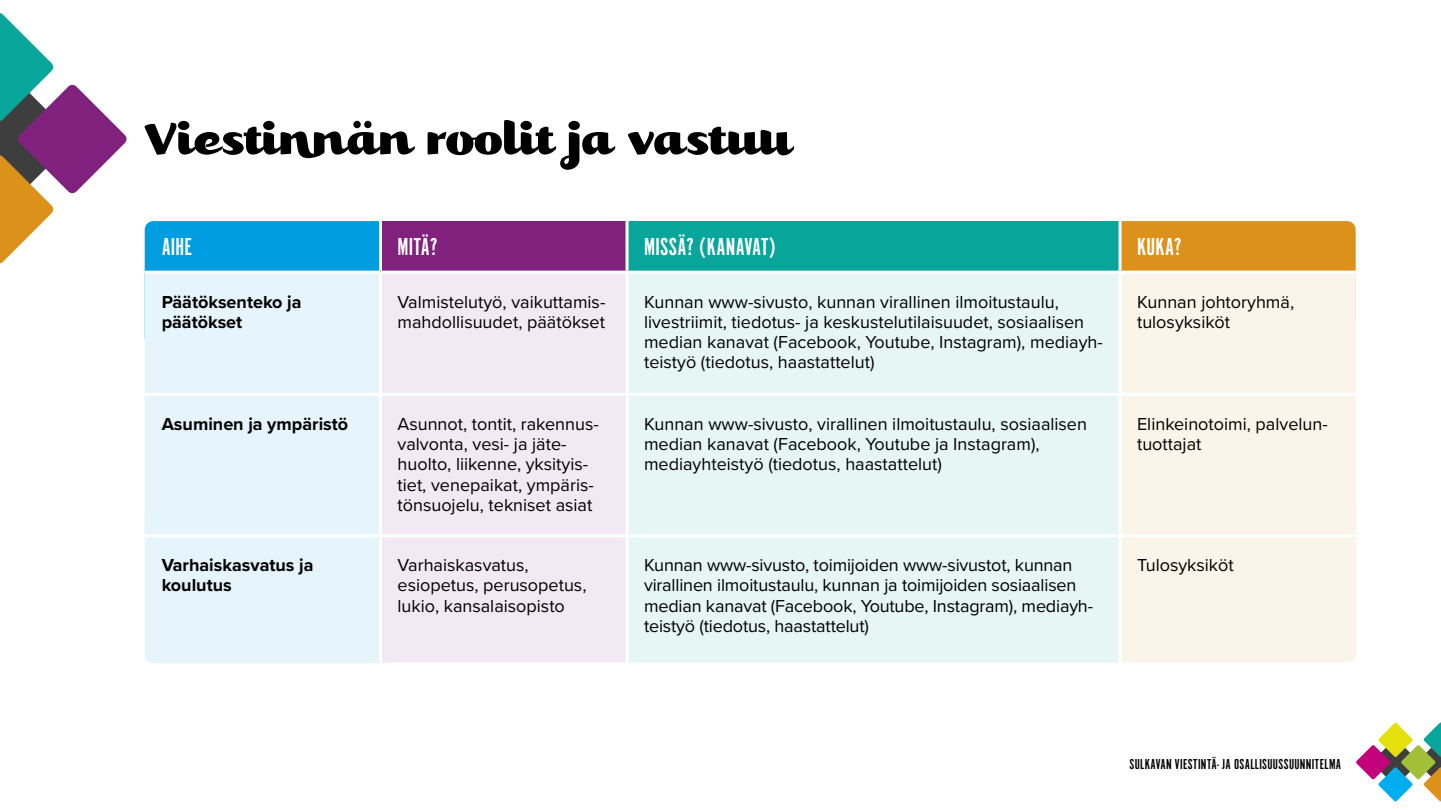
<style>
.page{position:relative;width:1441px;height:810px;background:#fff}
.page>*{position:absolute;margin:0;border:0;box-sizing:border-box;transform-origin:0 0}
.t1{font:52.5px "Kari Pro";color:#000}
.H2_17_pt_vasen_valko{font:25.5px "Alternate Got No 1 D";letter-spacing:.01em;color:#fff}
.Leipa__tavutus{font:18px/20.2px "Proxima Nova";color:#000}
.Leipa__tavutus-2{font:700 18px/20.2px "Proxima Nova";color:#000}
.t2{font:15px "Alternate Got No 1 D";letter-spacing:.02em;color:#000}
</style>
<div class="page">
<div style="left:1104px;top:221px;width:251px;height:108px;background:#dc911b;border-radius:9px"></div>
<div style="left:1105px;top:496px;width:250px;height:166px;background:#fbf4e8;border-radius:9px"></div>
<div style="left:145px;top:221px;width:250px;height:125px;background:#009de0;border-radius:9px"></div>
<div style="left:145px;top:506px;width:250px;height:157px;background:#e6f5fc;border-radius:9px"></div>
<div style="left:380px;top:221px;width:247px;height:51px;background:#80217e"></div>
<div style="left:627px;top:221px;width:492px;height:51px;background:#08a59b"></div>
<div style="left:145px;top:274px;width:234px;height:238px;background:#e6f5fc"></div>
<div style="left:382px;top:274px;width:243px;height:389px;background:#f2e9f2"></div>
<div style="left:628px;top:274px;width:490px;height:389px;background:#e6f6f5"></div>
<div style="left:1121px;top:274px;width:234px;height:260px;background:#fbf4e8"></div>
<hr style="left:145px;top:271px;width:235px;height:3px;background:#fff">
<hr style="left:379px;top:274px;width:3px;height:119px;background:#fff">
<hr style="left:1119px;top:271px;width:236px;height:3px;background:#fff">
<hr style="left:1118px;top:274px;width:3px;height:119px;background:#fff">
<hr style="left:379px;top:396px;width:3px;height:138px;background:#fff">
<hr style="left:1118px;top:396px;width:3px;height:138px;background:#fff">
<hr style="left:379px;top:537px;width:3px;height:126px;background:#fff">
<hr style="left:1118px;top:537px;width:3px;height:126px;background:#fff">
<hr style="left:145px;top:393px;width:235px;height:3px;background:#fff">
<hr style="left:380px;top:393px;width:247px;height:3px;background:#fff">
<hr style="left:627px;top:393px;width:492px;height:3px;background:#fff">
<hr style="left:1119px;top:393px;width:236px;height:3px;background:#fff">
<hr style="left:145px;top:534px;width:235px;height:3px;background:#fff">
<hr style="left:380px;top:534px;width:247px;height:3px;background:#fff">
<hr style="left:627px;top:534px;width:492px;height:3px;background:#fff">
<hr style="left:1119px;top:534px;width:236px;height:3px;background:#fff">
<hr style="left:379px;top:221px;width:3px;height:50px;background:#fff">
<hr style="left:380px;top:271px;width:247px;height:3px;background:#fff">
<hr style="left:625px;top:221px;width:3px;height:50px;background:#fff">
<hr style="left:1118px;top:221px;width:3px;height:50px;background:#fff">
<hr style="left:627px;top:271px;width:492px;height:3px;background:#fff">
<svg style="left:1356px;top:722px;width:84px;height:80px"></svg>
<svg style="left:0;top:13px;width:127px;height:251px"></svg>
<h1 class="t1" style="left:144px;top:107px;width:651px">Viestinnän roolit ja vastuu</h1>
<p class="H2_17_pt_vasen_valko" style="left:162px;top:233px;width:32px">AIHE</p>
<p class="H2_17_pt_vasen_valko" style="left:397px;top:233px;width:42px">MITÄ?</p>
<p class="H2_17_pt_vasen_valko" style="left:644px;top:233px;width:133px">MISSÄ? (KANAVAT)</p>
<p class="H2_17_pt_vasen_valko" style="left:1136px;top:233px;width:46px">KUKA?</p>
<p class="Leipa__tavutus-2" style="left:162px;top:291px;width:141px">Päätöksenteko ja päätökset</p>
<p class="Leipa__tavutus" style="left:397px;top:291px;width:209px">Valmistelutyö, vaikuttamis&shy;mahdollisuudet, päätökset</p>
<p class="Leipa__tavutus" style="left:644px;top:291px;width:460px">Kunnan www-sivusto, kunnan virallinen ilmoitustaulu, livestriimit, tiedotus- ja keskustelutilaisuudet, sosiaalisen median kanavat (Facebook, Youtube, Instagram), mediayh&shy;teistyö (tiedotus, haastattelut)</p>
<p class="Leipa__tavutus" style="left:1136px;top:291px;width:158px">Kunnan johtoryhmä,</p>
<p class="Leipa__tavutus" style="left:1136px;top:311px;width:95px">tulosyksiköt</p>
<p class="Leipa__tavutus-2" style="left:162px;top:413px;width:188px">Asuminen ja ympäristö</p>
<p class="Leipa__tavutus" style="left:397px;top:413px;width:202px">Asunnot, tontit, rakennus&shy;valvonta, vesi- ja jäte&shy;huolto, liikenne, yksityis-</p>
<p class="Leipa__tavutus" style="left:397px;top:474px;width:198px">tiet, venepaikat, ympäris&shy;tönsuojelu, tekniset asiat</p>
<p class="Leipa__tavutus" style="left:644px;top:413px;width:444px">Kunnan www-sivusto, virallinen ilmoitustaulu, sosiaalisen</p>
<p class="Leipa__tavutus" style="left:644px;top:433px;width:397px">median kanavat (Facebook, Youtube ja Instagram),</p>
<p class="Leipa__tavutus" style="left:644px;top:453px;width:299px">mediayhteistyö (tiedotus, haastattelut)</p>
<p class="Leipa__tavutus" style="left:1136px;top:413px;width:192px">Elinkeinotoimi, palvelun&shy;tuottajat</p>
<p class="Leipa__tavutus-2" style="left:162px;top:555px;width:153px">Varhaiskasvatus ja koulutus</p>
<p class="Leipa__tavutus" style="left:397px;top:554px;width:190px">Varhaiskasvatus, esiopetus, perusopetus, lukio, kansalaisopisto</p>
<p class="Leipa__tavutus" style="left:644px;top:554px;width:450px">Kunnan www-sivusto, toimijoiden www-sivustot, kunnan virallinen ilmoitustaulu, kunnan ja toimijoiden sosiaalisen median kanavat (Facebook, Youtube, Instagram), mediayh&shy;teistyö (tiedotus, haastattelut)</p>
<p class="Leipa__tavutus" style="left:1136px;top:554px;width:98px">Tulosyksiköt</p>
<p class="t2" style="left:1129px;top:756px;width:213px">SULKAVAN VIESTINTÄ- JA OSALLISUUSSUUNNITELMA</p>
</div>
